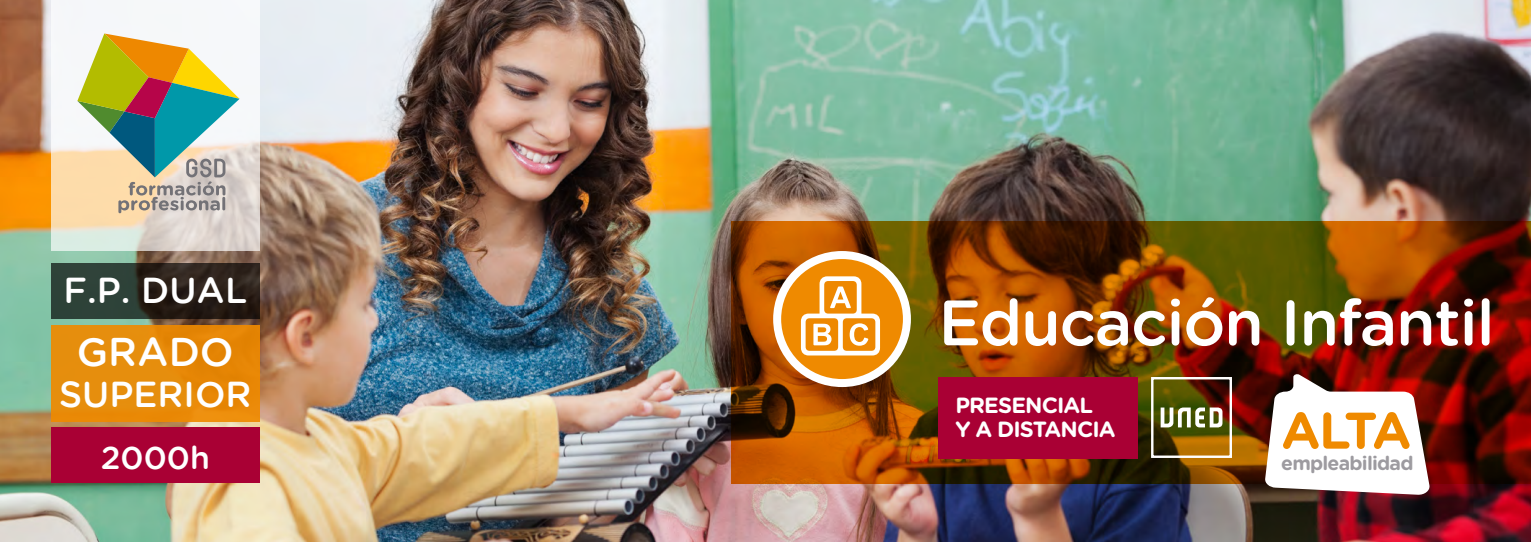
<style>
.page{position:relative;width:1531px;height:542px;background:#fff}
.page>*{position:absolute;margin:0;border:0;box-sizing:border-box;transform-origin:0 0}
.t1{font:500 64px "Gotham Rounded";letter-spacing:-.02em;color:#fff}
.t2{font:700 51.4px "Gotham Rounded";color:#ef8a00}
.t3{font:500 40px "Gotham Rounded";color:#fff}
.t4{font:500 36px "Gotham Rounded";color:#fff}
.t5{font:500 32px "Gotham Rounded";color:#fff}
.t6{font:700 22px/24px "Gotham Rounded";letter-spacing:-.04em;color:#fff}
.t7{font:700 19.6px "Gotham Rounded";letter-spacing:-.04em;color:#9d9ba0}
</style>
<div class="page">
<img style="left:0;top:0;width:1531px;height:542px">
<svg style="left:51px;top:0;width:208px;height:251px;fill:#f6f7f9"></svg>
<svg style="left:77px;top:33px;width:163px;height:180px"></svg>
<div style="left:51px;top:325px;width:208px;height:97px;background:#e68e0d"></div>
<div style="left:51px;top:427px;width:208px;height:56px;background:#a90034"></div>
<svg style="left:51px;top:263px;width:208px;height:56px;background:#2b2d25"></svg>
<svg style="left:731px;top:221px;width:800px;height:262px;background:#7c3801"></svg>
<svg style="left:777px;top:255px;width:130px;height:128px;background:#f19d2a"></svg>
<div style="left:773px;top:251px;width:138px;height:136px;border:8px solid #fff;border-radius:50%"></div>
<svg style="left:801px;top:276px;width:79px;height:79px"></svg>
<div style="left:1151px;top:377px;width:81px;height:81px;border:2px solid #fff"></div>
<svg style="left:1160px;top:407px;width:62px;height:20px"></svg>
<div style="left:938px;top:377px;width:200px;height:81px;background:#a90034"></div>
<svg style="left:1264px;top:373px;width:166px;height:122px"></svg>
<h3 class="t4" style="left:63px;top:270px;width:185px">F.P. DUAL</h3>
<h3 class="t3" style="left:77px;top:329px;width:159px">GRADO</h3>
<h3 class="t4" style="left:59px;top:373px;width:194px">SUPERIOR</h3>
<h3 class="t5" style="left:101px;top:439px;width:110px">2000h</h3>
<h1 class="t1" style="left:938px;top:277px;width:558px">Educación Infantil</h1>
<p class="t6" style="left:955px;top:392px;width:162px">PRESENCIAL<br>Y A DISTANCIA</p>
<h2 class="t2" style="left:1281px;top:392px;width:132px">ALTA</h2>
<p class="t7" style="left:1281px;top:448px;width:134px">empleabilidad</p>
</div>
